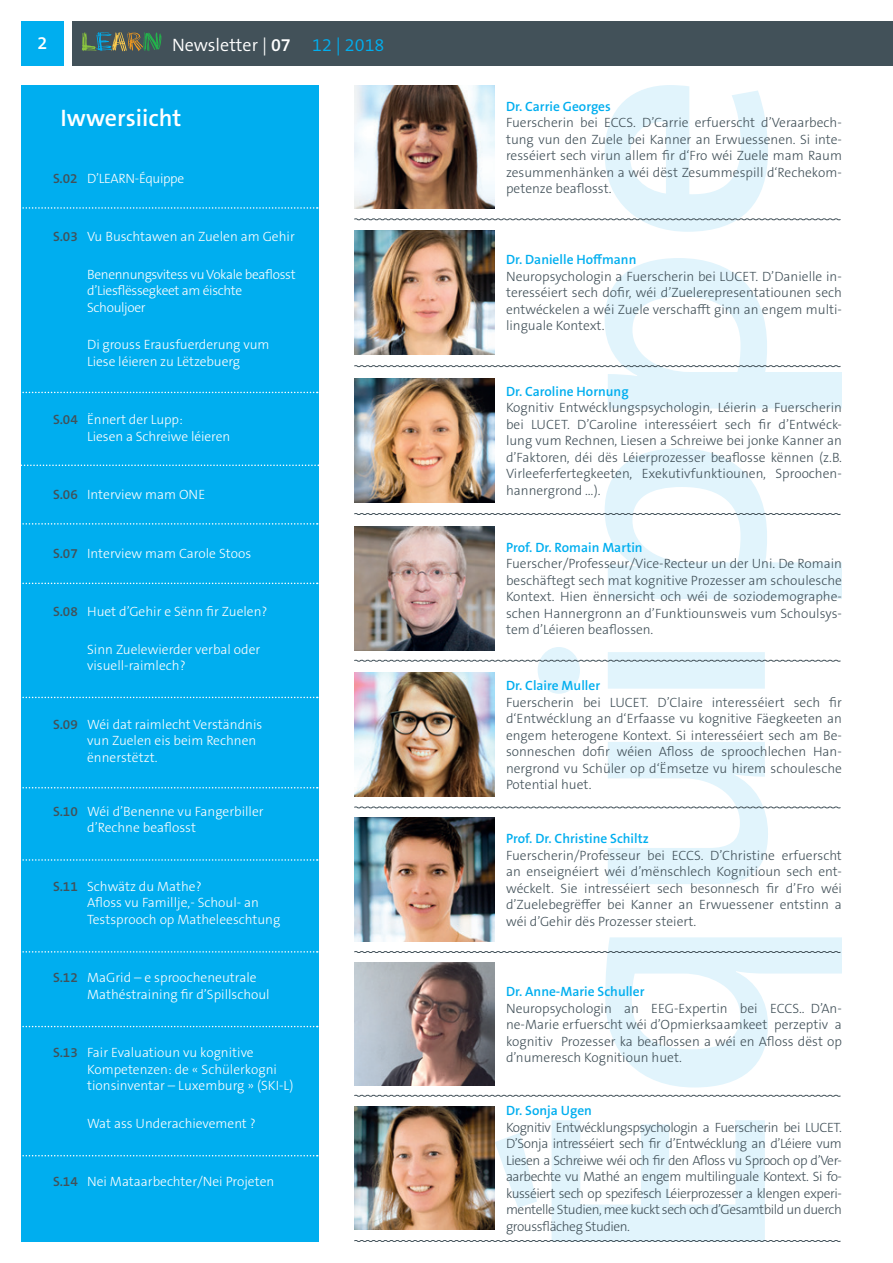
<style>
.page{position:relative;width:893px;height:1263px;background:#fff}
.page>*{position:absolute;margin:0;border:0;box-sizing:border-box;transform-origin:0 0}
.t1{font:600 24px "The Sans B W6";color:#fff}
.t2{font:300 18px "The Sans B W4";color:#fff}
.t3{font:600 18px "The Sans B W6";color:#fff}
.t4{font:300 13.5px/16.5px "The Sans B W3";color:#425159;text-align:justify}
.t5{font:300 13.5px/16.5px "The Sans B W3";color:#fff}
.t6{font:600 13.5px "The Sans B W6";color:#00aeef}
.t7{font:300 13.5px/16.5px "The Sans B W3";letter-spacing:-.025em;color:#fff}
.s1{font-family:"The Sans B W6";font-weight:600}
.s2{color:#00aeef}
.s3{font-family:"The Sans B W6";font-weight:600;color:#425159}
</style>
<div class="page">
<div style="left:72px;top:21px;width:821px;height:45px;background:#425159"></div>
<div style="left:21px;top:21px;width:43px;height:45px;background:#00aeef"></div>
<svg style="left:82px;top:32px;width:79px;height:19px"></svg>
<svg style="left:495px;top:85px;width:347px;height:1155px"></svg>
<div style="left:21px;top:85px;width:298px;height:1157px;background:#00aeef"></div>
<svg style="left:22px;top:207px;width:296px;height:2px"></svg>
<svg style="left:22px;top:392px;width:296px;height:1px"></svg>
<svg style="left:21px;top:464px;width:298px;height:2px"></svg>
<svg style="left:22px;top:523px;width:296px;height:2px"></svg>
<svg style="left:22px;top:583px;width:296px;height:1px"></svg>
<svg style="left:22px;top:697px;width:296px;height:1px"></svg>
<svg style="left:22px;top:787px;width:296px;height:1px"></svg>
<svg style="left:22px;top:859px;width:296px;height:2px"></svg>
<svg style="left:22px;top:1026px;width:296px;height:1px"></svg>
<svg style="left:22px;top:951px;width:296px;height:1px"></svg>
<svg style="left:22px;top:1155px;width:296px;height:1px"></svg>
<img style="left:354px;top:1106px;width:141px;height:124px">
<img style="left:354px;top:85px;width:141px;height:124px">
<img style="left:354px;top:817px;width:141px;height:124px">
<img style="left:354px;top:231px;width:141px;height:123px">
<img style="left:354px;top:526px;width:141px;height:124px">
<img style="left:354px;top:673px;width:141px;height:124px">
<img style="left:354px;top:378px;width:141px;height:124px">
<img style="left:354px;top:962px;width:141px;height:124px">
<svg style="left:354px;top:218px;width:487px;height:3px"></svg>
<svg style="left:354px;top:365px;width:487px;height:2px"></svg>
<svg style="left:354px;top:513px;width:487px;height:2px"></svg>
<svg style="left:354px;top:659px;width:487px;height:3px"></svg>
<svg style="left:354px;top:806px;width:487px;height:3px"></svg>
<svg style="left:354px;top:951px;width:487px;height:2px"></svg>
<svg style="left:354px;top:1094px;width:487px;height:3px"></svg>
<svg style="left:354px;top:1240px;width:487px;height:2px"></svg>
<h2 class="t3" style="left:38px;top:31px;width:11px">2</h2>
<h2 class="t2" style="left:172px;top:33px;width:214px">Newsletter | <span class="s1">07</span> <span class="s2">12 | 2018</span></h2>
<h1 class="t1" style="left:60px;top:103px;width:122px">Iwwersiicht</h1>
<p class="t7" style="left:53px;top:170px;width:133px"><span class="s3">S.02</span> D’LEARN-Équippe</p>
<p class="t5" style="left:53px;top:228px;width:243px"><span class="s3">S.03</span> Vu Buschtawen an Zuelen am Gehir</p>
<p class="t7" style="left:87px;top:266px;width:210px">Benennungsvitess vu Vokale beaflosst d’Liesflëssegkeet am éischte<br>Schouljoer</p>
<p class="t5" style="left:87px;top:336px;width:184px">Di grouss Erausfuerderung vum<br>Liese léieren zu Lëtzebuerg</p>
<p class="t5" style="left:87px;top:411px;width:145px;text-indent:-34px"><span class="s3">S.04</span> Ënnert der Lupp:<br>Liesen a Schreiwe léieren</p>
<p class="t5" style="left:53px;top:486px;width:154px"><span class="s3">S.06</span> Interview mam ONE</p>
<p class="t5" style="left:53px;top:545px;width:200px"><span class="s3">S.07</span> Interview mam Carole Stoos</p>
<p class="t5" style="left:53px;top:603px;width:216px"><span class="s3">S.08</span> Huet d’Gehir e Sënn fir Zuelen?</p>
<p class="t5" style="left:87px;top:641px;width:175px">Sinn Zuelewierder verbal oder visuell-raimlech?</p>
<p class="t5" style="left:87px;top:716px;width:177px;text-indent:-34px"><span class="s3">S.09</span> Wéi dat raimlecht Verständnis vun Zuelen eis beim Rechnen ënnerstëtzt.</p>
<p class="t5" style="left:87px;top:803px;width:178px;text-indent:-34px"><span class="s3">S.10</span> Wéi d’Benenne vu Fangerbiller d’Rechne beaflosst</p>
<p class="t5" style="left:87px;top:878px;width:195px;text-indent:-34px"><span class="s3">S.11</span> Schwätz du Mathe?<br>Afloss vu Famillje,- Schoul- an<br>Testsprooch op Matheleeschtung</p>
<p class="t5" style="left:87px;top:969px;width:184px;text-indent:-34px"><span class="s3">S.12</span> MaGrid – e sproocheneutrale<br>Mathéstraining fir d’Spillschoul</p>
<p class="t5" style="left:87px;top:1044px;width:208px;text-indent:-34px"><span class="s3">S.13</span> Fair Evaluatioun vu kognitive<br>Kompetenzen: de « Schülerkogni tionsinventar – Luxemburg » (SKI-L)</p>
<p class="t5" style="left:87px;top:1115px;width:170px">Wat ass Underachievement ?</p>
<p class="t5" style="left:53px;top:1173px;width:223px"><span class="s3">S.14</span> Nei Mataarbechter/Nei Projeten</p>
<p class="t6" style="left:506px;top:97px;width:106px">Dr. Carrie Georges</p>
<p class="t4" style="left:506px;top:114px;width:337px">Fuerscherin bei ECCS. D’Carrie erfuerscht d’Veraarbech&shy;tung vun den Zuele bei Kanner an Erwuessenen. Si inte&shy;resséiert sech virun allem fir d‘Fro wéi Zuele mam Raum zesummenhänken a wéi dëst Zesummespill d‘Rechekom&shy;petenze beaflosst.</p>
<p class="t6" style="left:506px;top:251px;width:132px">Dr. Danielle Hoffmann</p>
<p class="t4" style="left:506px;top:268px;width:337px">Neuropsychologin a Fuerscherin bei LUCET. D’Danielle in&shy;teresséiert sech dofir, wéi d’Zuelerepresentatiounen sech entwéckelen a wéi Zuele verschafft ginn an engem multi&shy;linguale Kontext.</p>
<p class="t6" style="left:506px;top:383px;width:124px">Dr. Caroline Hornung</p>
<p class="t4" style="left:506px;top:400px;width:337px">Kognitiv Entwécklungspsychologin, Léierin a Fuerscherin bei LUCET. D’Caroline interesséiert sech fir d’Entwéck&shy;lung vum Rechnen, Liesen a Schreiwe bei jonke Kanner an d’Faktoren, déi dës Léierprozesser beaflosse kënnen (z.B.<br>Virleeferfertegkeeten, Exekutivfunktiounen, Sproochen&shy;hannergrond ...).</p>
<p class="t6" style="left:506px;top:539px;width:138px">Prof. Dr. Romain Martin</p>
<p class="t4" style="left:506px;top:556px;width:337px">Fuerscher/Professeur/Vice-Recteur un der Uni. De Romain beschäftegt sech mat kognitive Prozesser am schoulesche Kontext. Hien ënnersicht och wéi de soziodemographe&shy;schen Hannergronn an d’Funktiounsweis vum Schoulsys&shy;tem d’Léieren beaflossen.</p>
<p class="t6" style="left:506px;top:677px;width:96px">Dr. Claire Muller</p>
<p class="t4" style="left:506px;top:694px;width:337px">Fuerscherin bei LUCET. D’Claire interesséiert sech fir d‘Entwécklung an d‘Erfaasse vu kognitive Fäegkeeten an engem heterogene Kontext. Si interesséiert sech am Be&shy;sonneschen dofir wéien Afloss de sproochlechen Han&shy;nergrond vu Schüler op d‘Ëmsetze vu hirem schoulesche Potential huet.</p>
<p class="t6" style="left:506px;top:830px;width:144px">Prof. Dr. Christine Schiltz</p>
<p class="t4" style="left:506px;top:847px;width:337px">Fuerscherin/Professeur bei ECCS. D’Christine erfuerscht an enseignéiert wéi d’mënschlech Kognitioun sech ent&shy;wéckelt. Sie intresséiert sech besonnesch fir d’Fro wéi d’Zuelebegrëffer bei Kanner an Erwuessener entstinn a wéi d’Gehir dës Prozesser steiert.</p>
<p class="t6" style="left:506px;top:983px;width:140px">Dr. Anne-Marie Schuller</p>
<p class="t4" style="left:506px;top:1000px;width:337px">Neuropsychologin an EEG-Expertin bei ECCS.. D’An&shy;ne-Marie erfuerscht wéi d’Opmierksaamkeet perzeptiv a kognitiv Prozesser ka beaflossen a wéi en Afloss dëst op d’numeresch Kognitioun huet.</p>
<p class="t6" style="left:506px;top:1102px;width:87px">Dr. Sonja Ugen</p>
<p class="t4" style="left:506px;top:1119px;width:337px">Kognitiv Entwécklungspsychologin a Fuerscherin bei LUCET.<br>D’Sonja intresséiert sech fir d’Entwécklung an d’Léiere vum Liesen a Schreiwe wéi och fir den Afloss vu Sprooch op d’Ver&shy;aarbechte vu Mathé an engem multilinguale Kontext. Si fo&shy;kusséiert sech op spezifesch Léierprozesser a klengen experi&shy;mentelle Studien, mee kuckt sech och d’Gesamtbild un duerch groussflächeg Studien.</p>
</div>
